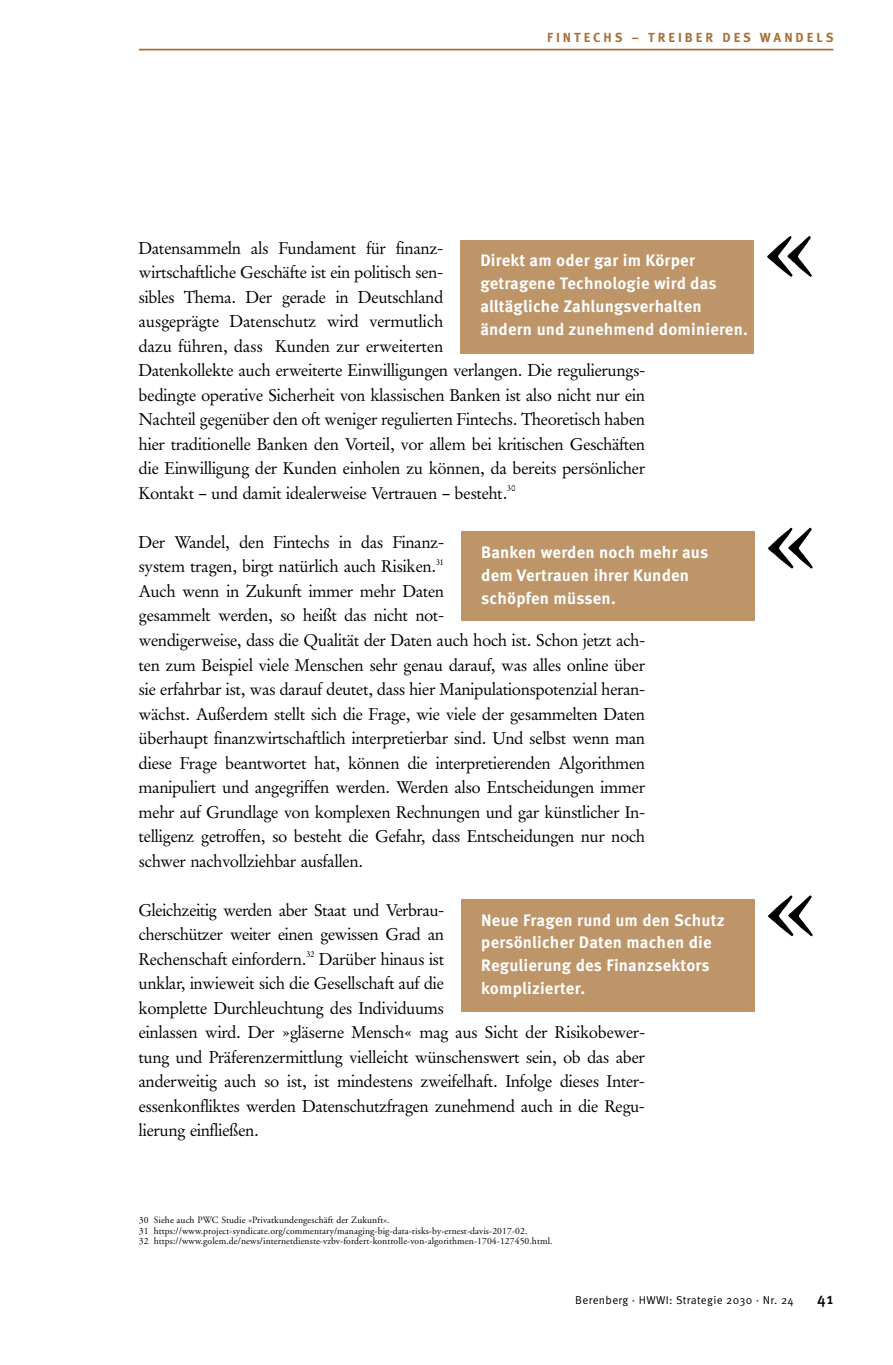
<style>
.page{position:relative;width:893px;height:1365px;background:#fff}
.page>*{position:absolute;margin:0;border:0;box-sizing:border-box;transform-origin:0 0}
.t1{font:122.5px "Garamond Stempel Expert BQ Roman Os F";color:#000}
.t2{font:16.62px/24.5px "Garamond Stempel Expert BQ Roman Os F";letter-spacing:.01em;color:#000}
.t3{font:700 16.62px/22.8px "Meta OT";letter-spacing:.01em;color:#fff}
.t4{font:500 15.75px "Meta OT";color:#000}
.t5{font:700 13.12px "Meta OT";letter-spacing:.225em;color:#a97037}
.t6{font:11.38px "Meta OT Norm";letter-spacing:.03em;color:#000}
.t7{font:9.62px/10.5px "Adobe Garamond";letter-spacing:.01em;color:#000}
.t8{font:8.4px "Garamond Stempel BQ";color:#000}
</style>
<div class="page">
<hr style="left:139px;top:49px;width:694px;height:1px;background:#a97037">
<div style="left:461px;top:531px;width:294px;height:90px;background:#be9469"></div>
<div style="left:461px;top:899px;width:294px;height:112px;background:#be9469"></div>
<div style="left:460px;top:240px;width:294px;height:113px;background:#be9469"></div>
<p class="t5" style="left:547px;top:32px;width:288px">FINTECHS – TREIBER DES WANDELS</p>
<p class="t2" style="left:139px;top:236px;width:507px">Datensammeln als Fundament für finanz-<br>wirtschaftliche Geschäfte ist ein politisch sen-<br>sibles Thema. Der gerade in Deutschland<br>ausgeprägte Datenschutz wird vermutlich<br>dazu führen, dass Kunden zur erweiterten<br>Datenkollekte auch erweiterte Einwilligungen verlangen. Die regulierungs&shy;bedingte operative Sicherheit von klassischen Banken ist also nicht nur ein Nachteil gegenüber den oft weniger regulierten Fintechs. Theoretisch haben hier traditionelle Banken den Vorteil, vor allem bei kritischen Geschäften die Einwilligung der Kunden einholen zu können, da bereits persönlicher Kontakt – und damit idealerweise Vertrauen – besteht.</p>
<p class="t3" style="left:480px;top:250px;width:269px">Direkt am oder gar im Körper getragene Technologie wird das alltägliche Zahlungsverhalten ändern und zunehmend dominieren.</p>
<p class="t8" style="left:507px;top:483px;width:10px">30</p>
<p class="t2" style="left:139px;top:530px;width:306px">Der Wandel, den Fintechs in das Finanz&shy;system tragen, birgt natürlich auch Risiken.</p>
<p class="t3" style="left:481px;top:542px;width:229px">Banken werden noch mehr aus dem Vertrauen ihrer Kunden schöpfen müssen.</p>
<p class="t8" style="left:436px;top:557px;width:9px">31</p>
<p class="t2" style="left:139px;top:579px;width:507px">Auch wenn in Zukunft immer mehr Daten<br>gesammelt werden, so heißt das nicht not-<br>wendigerweise, dass die Qualität der Daten auch hoch ist. Schon jetzt ach&shy;ten zum Beispiel viele Menschen sehr genau darauf, was alles online über sie erfahrbar ist, was darauf deutet, dass hier Manipulationspotenzial heran&shy;wächst. Außerdem stellt sich die Frage, wie viele der gesammelten Daten überhaupt finanzwirtschaftlich interpretierbar sind. Und selbst wenn man diese Frage beantwortet hat, können die interpretierenden Algorithmen manipuliert und angegriffen werden. Werden also Entscheidungen immer mehr auf Grundlage von komplexen Rechnungen und gar künstlicher In&shy;telligenz getroffen, so besteht die Gefahr, dass Entscheidungen nur noch schwer nachvollziehbar ausfallen.</p>
<p class="t2" style="left:139px;top:897px;width:306px;text-align:justify">Gleichzeitig werden aber Staat und Verbrau&shy;cherschützer weiter einen gewissen Grad an Rechenschaft einfordern.</p>
<p class="t3" style="left:481px;top:909px;width:245px">Neue Fragen rund um den Schutz persönlicher Daten machen die<br>Regulierung des Finanzsektors komplizierter.</p>
<p class="t8" style="left:306px;top:949px;width:10px">32</p>
<p class="t2" style="left:139px;top:946px;width:508px;text-indent:180px">Darüber hinaus ist<br>unklar, inwieweit sich die Gesellschaft auf die<br>komplette Durchleuchtung des Individuums<br>einlassen wird. Der »gläserne Mensch« mag aus Sicht der Risikobewer&shy;tung und Präferenzermittlung vielleicht wünschenswert sein, ob das aber anderweitig auch so ist, ist mindestens zweifelhaft. Infolge dieses Inter&shy;essenkonfliktes werden Datenschutzfragen zunehmend auch in die Regu&shy;lierung einfließen.</p>
<h1 class="t1" style="left:760px;top:177px;width:60px">«</h1>
<h1 class="t1" style="left:761px;top:468px;width:60px">«</h1>
<h1 class="t1" style="left:761px;top:836px;width:60px">«</h1>
<p class="t7" style="left:139px;top:1215px;width:415px">30 Siehe auch PWC Studie »Privatkundengeschäft der Zukunft«.<br>31 https://www.project-syndicate.org/commentary/managing-big-data-risks-by-ernest-davis-2017-02.<br>32 https://www.golem.de/news/internetdienste-vzbv-fordert-kontrolle-von-algorithmen-1704-127450.html.</p>
<p class="t6" style="left:575px;top:1295px;width:220px">Berenberg · HWWI: Strategie 2030 · Nr. 24</p>
<p class="t4" style="left:817px;top:1292px;width:18px">41</p>
</div>
